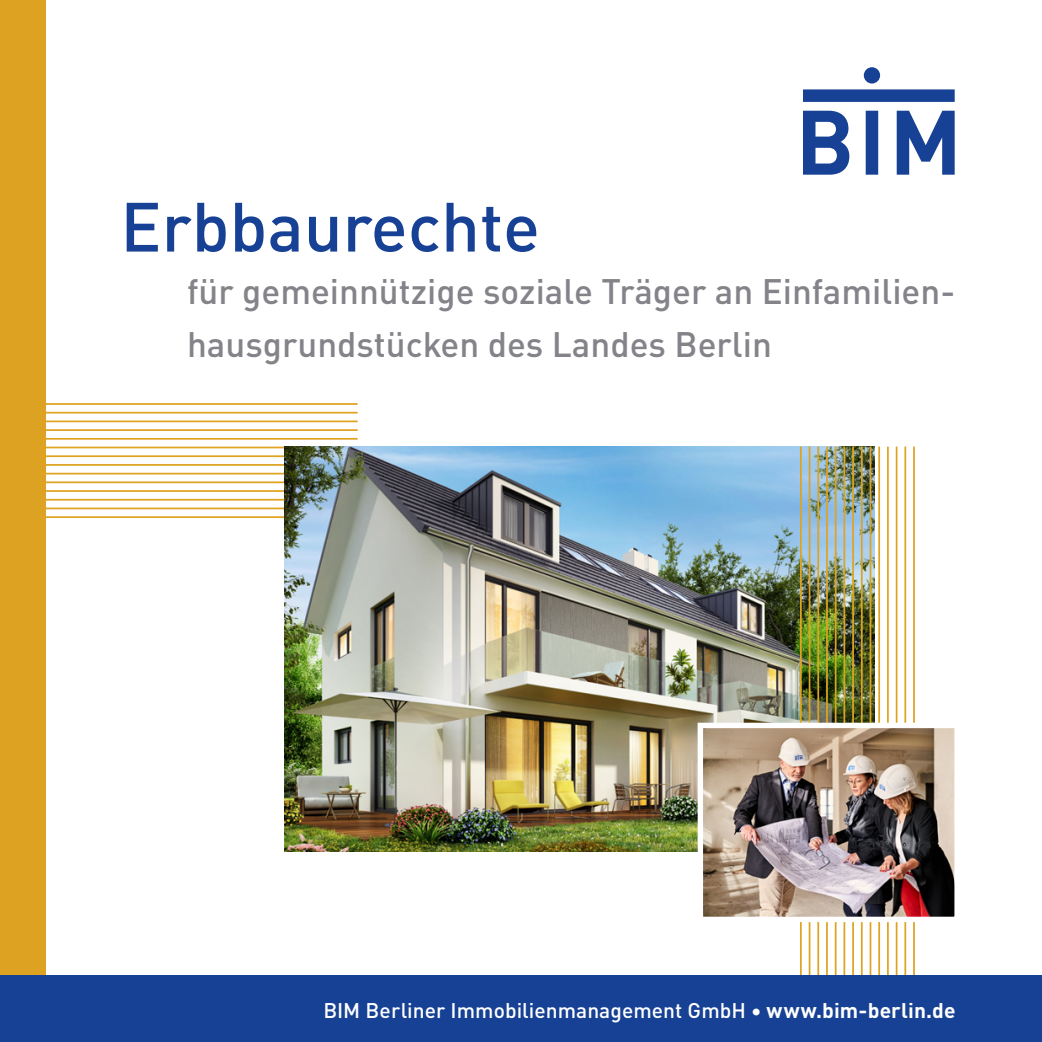
<style>
.page{position:relative;width:1042px;height:1042px;background:#fff}
.page>*{position:absolute;margin:0;border:0;box-sizing:border-box;transform-origin:0 0}
.p_Titel_für__1{font:500 68.42px "DIN Pro";color:#164194}
.p_Titel_für__1-2{font:500 35px/52.5px "DIN Pro";color:#838389}
.p_Fußzeile_BIM{font:500 21px "DIN Pro";color:#fff}
.s1{font-weight:700}
</style>
<div class="page">
<div style="left:0;top:0;width:46px;height:1017px;background:#dea223"></div>
<hr style="left:23px;top:403px;width:335px;height:2px;background:#dfa322">
<hr style="left:23px;top:412px;width:335px;height:1px;background:#dfa322">
<hr style="left:23px;top:420px;width:335px;height:2px;background:#dfa322">
<hr style="left:23px;top:429px;width:335px;height:2px;background:#dfa322">
<hr style="left:23px;top:438px;width:335px;height:2px;background:#dfa322">
<hr style="left:23px;top:447px;width:335px;height:1px;background:#dfa322">
<hr style="left:23px;top:455px;width:335px;height:2px;background:#dfa322">
<hr style="left:23px;top:464px;width:335px;height:2px;background:#dfa322">
<hr style="left:33px;top:473px;width:325px;height:1px;background:#dfa322">
<hr style="left:33px;top:481px;width:325px;height:2px;background:#dfa322">
<hr style="left:33px;top:490px;width:325px;height:2px;background:#dfa322">
<hr style="left:33px;top:499px;width:325px;height:1px;background:#dfa322">
<hr style="left:33px;top:507px;width:325px;height:2px;background:#dfa322">
<hr style="left:33px;top:516px;width:325px;height:2px;background:#dfa322">
<img style="left:284px;top:446px;width:590px;height:405px">
<hr style="left:913px;top:446px;width:2px;height:545px;background:#dfa322">
<hr style="left:904px;top:446px;width:2px;height:545px;background:#dfa322">
<hr style="left:896px;top:446px;width:1px;height:545px;background:#dfa322">
<hr style="left:887px;top:446px;width:2px;height:545px;background:#dfa322">
<hr style="left:878px;top:446px;width:2px;height:545px;background:#dfa322">
<hr style="left:869px;top:446px;width:2px;height:545px;background:#dfa322">
<hr style="left:861px;top:446px;width:1px;height:545px;background:#dfa322">
<hr style="left:852px;top:446px;width:2px;height:545px;background:#dfa322">
<hr style="left:843px;top:446px;width:2px;height:556px;background:#dfa322">
<hr style="left:835px;top:446px;width:1px;height:556px;background:#dfa322">
<hr style="left:826px;top:446px;width:2px;height:556px;background:#dfa322">
<hr style="left:817px;top:446px;width:2px;height:556px;background:#dfa322">
<hr style="left:808px;top:446px;width:2px;height:556px;background:#dfa322">
<hr style="left:800px;top:446px;width:2px;height:556px;background:#dfa322">
<img style="left:703px;top:729px;width:251px;height:187px">
<div style="left:697px;top:723px;width:263px;height:199px;border:5px solid #fff"></div>
<svg style="left:803px;top:67px;width:151px;height:108px"></svg>
<div style="left:0;top:975px;width:1042px;height:67px;background:#164194"></div>
<h1 class="p_Titel_für__1" style="left:120px;top:174px;width:421px">Erbbaurechte</h1>
<h1 class="p_Titel_für__1-2" style="left:187px;top:263px;width:769px">für gemeinnützige soziale Träger an Einfamilien&shy;hausgrundstücken des Landes Berlin</h1>
<p class="p_Fußzeile_BIM" style="left:323px;top:994px;width:634px">BIM Berliner Immobilienmanagement GmbH <span class="s1">• www.bim-berlin.de</span></p>
</div>
